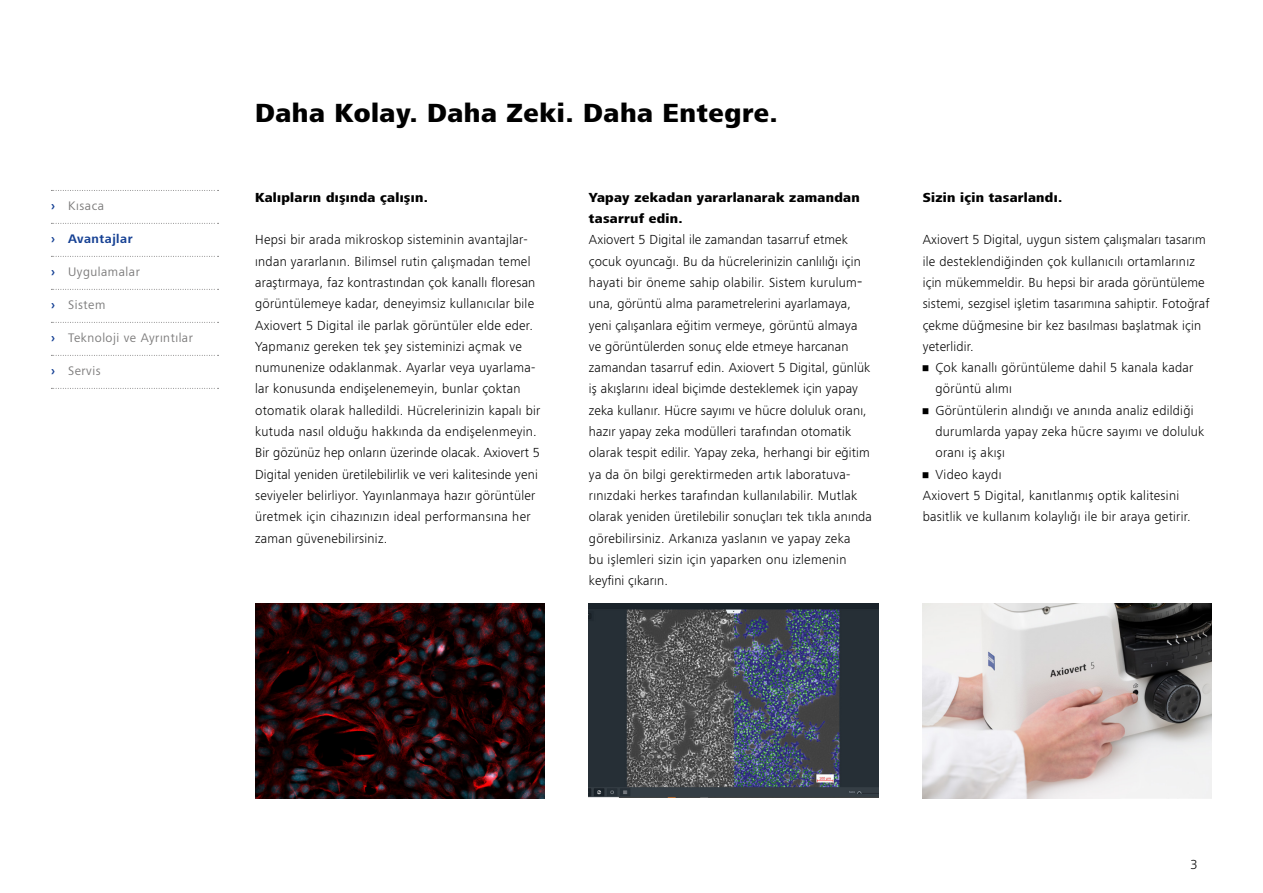
<style>
.page{position:relative;width:1263px;height:893px;background:#fff}
.page>*{position:absolute;margin:0;border:0;box-sizing:border-box;transform-origin:0 0}
.Headline_bold{font:800 27px "ZEISS Frutiger Next W1 G";letter-spacing:.02em;color:#000}
.Copy_Light{font:300 13.5px/21.3px "ZEISS Frutiger Next W1 G";letter-spacing:.02em;color:#000}
.Copy_Headline_bold{font:800 13.5px/21.3px "ZEISS Frutiger Next W1 G";letter-spacing:.02em;color:#000}
.t1{font:12.75px "ZEISS Frutiger Next W1 G";letter-spacing:.04em;color:#7c7b7b}
.t2{font:700 12.75px "ZEISS Frutiger Next W1 G";letter-spacing:.04em;color:#164194}
.s1{font-weight:700;color:#164194}
</style>
<div class="page">
<img style="left:733px;top:604px;width:145px;height:194px">
<img style="left:589px;top:604px;width:144px;height:194px">
<img style="left:255px;top:604px;width:289px;height:194px">
<img style="left:923px;top:604px;width:289px;height:194px">
<svg style="left:51px;top:190px;width:168px;height:1px"></svg>
<svg style="left:51px;top:223px;width:168px;height:1px"></svg>
<svg style="left:51px;top:256px;width:168px;height:1px"></svg>
<svg style="left:51px;top:289px;width:168px;height:1px"></svg>
<svg style="left:51px;top:322px;width:168px;height:1px"></svg>
<svg style="left:51px;top:355px;width:168px;height:1px"></svg>
<svg style="left:51px;top:388px;width:168px;height:1px"></svg>
<p class="t1" style="left:51px;top:197px;width:55px"><span class="s1">›</span> Kısaca</p>
<p class="t2" style="left:51px;top:230px;width:83px">› Avantajlar</p>
<p class="t1" style="left:51px;top:263px;width:90px"><span class="s1">›</span> Uygulamalar</p>
<p class="t1" style="left:51px;top:296px;width:56px"><span class="s1">›</span> Sistem</p>
<p class="t1" style="left:51px;top:329px;width:143px"><span class="s1">›</span> Teknoloji ve Ayrıntılar</p>
<p class="t1" style="left:51px;top:362px;width:51px"><span class="s1">›</span> Servis</p>
<p class="Headline_bold" style="left:255px;top:93px;width:524px">Daha Kolay. Daha Zeki. Daha Entegre.</p>
<p class="Copy_Headline_bold" style="left:255px;top:186px;width:174px">Kalıpların dışında çalışın.</p>
<p class="Copy_Light" style="left:255px;top:228px;width:287px">Hepsi bir arada mikroskop sisteminin avantajlar&shy;ından yararlanın. Bilimsel rutin çalışmadan temel araştırmaya, faz kontrastından çok kanallı floresan görüntülemeye kadar, deneyimsiz kullanıcılar bile Axiovert 5 Digital ile parlak görüntüler elde eder.<br>Yapmanız gereken tek şey sisteminizi açmak ve numunenize odaklanmak. Ayarlar veya uyarlama&shy;lar konusunda endişelenemeyin, bunlar çoktan otomatik olarak halledildi. Hücrelerinizin kapalı bir kutuda nasıl olduğu hakkında da endişelenmeyin.<br>Bir gözünüz hep onların üzerinde olacak. Axiovert 5<br>Digital yeniden üretilebilirlik ve veri kalitesinde yeni seviyeler belirliyor. Yayınlanmaya hazır görüntüler üretmek için cihazınızın ideal performansına her zaman güvenebilirsiniz.</p>
<p class="Copy_Headline_bold" style="left:589px;top:186px;width:272px">Yapay zekadan yararlanarak zamandan tasarruf edin.</p>
<p class="Copy_Light" style="left:589px;top:228px;width:285px">Axiovert 5 Digital ile zamandan tasarruf etmek çocuk oyuncağı. Bu da hücrelerinizin canlılığı için hayati bir öneme sahip olabilir. Sistem kurulum&shy;una, görüntü alma parametrelerini ayarlamaya, yeni çalışanlara eğitim vermeye, görüntü almaya ve görüntülerden sonuç elde etmeye harcanan zamandan tasarruf edin. Axiovert 5 Digital, günlük iş akışlarını ideal biçimde desteklemek için yapay zeka kullanır. Hücre sayımı ve hücre doluluk oranı, hazır yapay zeka modülleri tarafından otomatik olarak tespit edilir. Yapay zeka, herhangi bir eğitim ya da ön bilgi gerektirmeden artık laboratuva&shy;rınızdaki herkes tarafından kullanılabilir. Mutlak olarak yeniden üretilebilir sonuçları tek tıkla anında görebilirsiniz. Arkanıza yaslanın ve yapay zeka<br>bu işlemleri sizin için yaparken onu izlemenin keyfini çıkarın.</p>
<p class="Copy_Headline_bold" style="left:923px;top:186px;width:141px">Sizin için tasarlandı.</p>
<p class="Copy_Light" style="left:923px;top:228px;width:288px">Axiovert 5 Digital, uygun sistem çalışmaları tasarım ile desteklendiğinden çok kullanıcılı ortamlarınız için mükemmeldir. Bu hepsi bir arada görüntüleme sistemi, sezgisel işletim tasarımına sahiptir. Fotoğraf çekme düğmesine bir kez basılması başlatmak için yeterlidir.</p>
<p class="Copy_Light" style="left:935px;top:356px;width:259px;text-indent:-13px">• Çok kanallı görüntüleme dahil 5 kanala kadar görüntü alımı</p>
<p class="Copy_Light" style="left:935px;top:399px;width:270px;text-indent:-13px">• Görüntülerin alındığı ve anında analiz edildiği durumlarda yapay zeka hücre sayımı ve doluluk oranı iş akışı</p>
<p class="Copy_Light" style="left:923px;top:463px;width:80px">• Video kaydı</p>
<p class="Copy_Light" style="left:923px;top:484px;width:270px">Axiovert 5 Digital, kanıtlanmış optik kalitesini basitlik ve kullanım kolaylığı ile bir araya getirir.</p>
<p class="Copy_Light" style="left:1190px;top:853px;width:9px">3</p>
</div>
